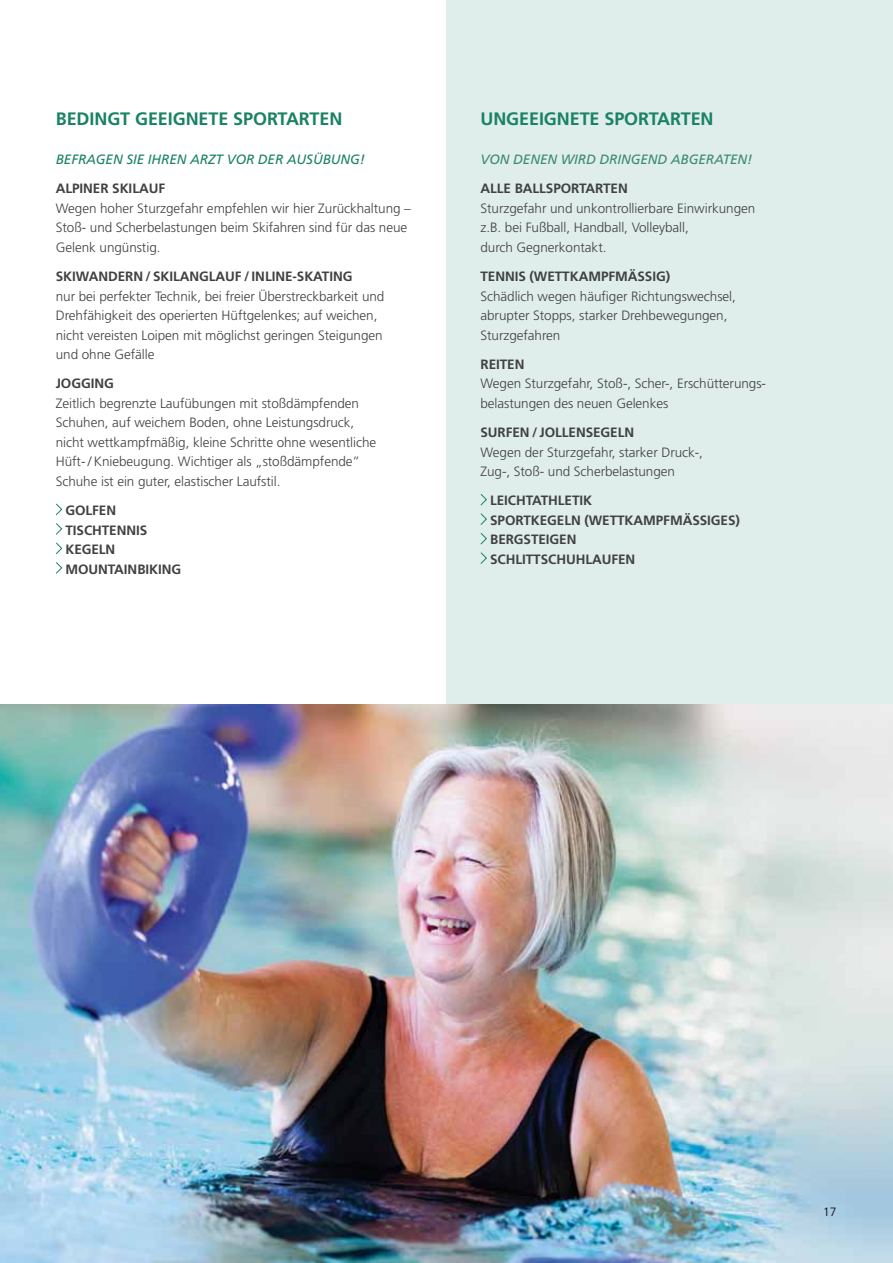
<style>
.page{position:relative;width:893px;height:1263px;background:#fff}
.page>*{position:absolute;margin:0;border:0;box-sizing:border-box;transform-origin:0 0}
.t1{font:700 18px "Frutiger LT";letter-spacing:-.005em;color:#1a8265}
.t2{font:300 13.5px/19.5px "Frutiger LT";letter-spacing:-.005em;color:#414042}
.t3{font:700 13.5px/19.5px "Frutiger LT";letter-spacing:-.005em;color:#414042}
.t4{font:italic 13.5px "Frutiger LT";letter-spacing:-.005em;color:#1a8265}
.t5{font:italic 13.5px "Frutiger LT";letter-spacing:-.005em;color:#3c8a70}
.t6{font:300 12px "Frutiger LT";color:#000}
</style>
<div class="page">
<div style="left:446px;top:0;width:447px;height:705px;background:#dfeeea"></div>
<svg style="left:55px;top:503px;width:8px;height:13px"></svg>
<svg style="left:56px;top:523px;width:7px;height:12px"></svg>
<svg style="left:55px;top:542px;width:8px;height:13px"></svg>
<svg style="left:56px;top:562px;width:7px;height:12px"></svg>
<svg style="left:480px;top:494px;width:7px;height:12px"></svg>
<svg style="left:480px;top:513px;width:7px;height:12px"></svg>
<svg style="left:480px;top:533px;width:7px;height:12px"></svg>
<svg style="left:480px;top:552px;width:7px;height:12px"></svg>
<img style="left:0;top:705px;width:893px;height:558px">
<h1 class="t1" style="left:56px;top:108px;width:223px">BEDINGT GEEIGNETE SPORTART</h1>
<h1 class="t1" style="left:319px;top:108px;width:24px">EN</h1>
<p class="t4" style="left:56px;top:152px;width:311px">BEFRAGEN SIE IHREN ARZT VOR DER AUSÜBUNG!</p>
<p class="t3" style="left:56px;top:179px;width:111px">ALPINER SKILAUF</p>
<p class="t2" style="left:56px;top:199px;width:357px">Wegen hoher Sturzgefahr empfehlen wir hier Zurückhaltung –<br>Stoß- und Scherbelastungen beim Skifahren sind für das neue<br>Gelenk ungünstig.</p>
<p class="t3" style="left:56px;top:267px;width:297px">SKIWANDERN / SKILANGLAUF / INLINE-SKATING</p>
<p class="t2" style="left:56px;top:286px;width:330px">nur bei perfekter Technik, bei freier Überstreckbarkeit und Drehfähigkeit des operierten Hüftgelenkes; auf weichen, nicht vereisten Loipen mit möglichst geringen Steigungen und ohne Gefälle</p>
<p class="t3" style="left:56px;top:374px;width:58px">JOGGING</p>
<p class="t2" style="left:56px;top:394px;width:322px">Zeitlich begrenzte Laufübungen mit stoßdämpfenden Schuhen, auf weichem Boden, ohne Leistungsdruck, nicht wettkampfmäßig, kleine Schritte ohne wesentliche Hüft- / Kniebeugung. Wichtiger als „stoßdämpfende” Schuhe ist ein guter, elastischer Laufstil.</p>
<p class="t3" style="left:65px;top:501px;width:116px">GOLFEN<br>TISCHTENNIS<br>KEGELN<br>MOUNTAINBIKING</p>
<h1 class="t1" style="left:480px;top:108px;width:169px">UNGEEIGNETE SPORTART</h1>
<h1 class="t1" style="left:691px;top:108px;width:24px">EN</h1>
<p class="t5" style="left:480px;top:152px;width:274px">VON DENEN WIRD DRINGEND ABGERATEN!</p>
<p class="t3" style="left:480px;top:179px;width:100px">ALLE BALLSPORTART</p>
<p class="t3" style="left:611px;top:179px;width:19px">EN</p>
<p class="t2" style="left:480px;top:199px;width:276px">Sturzgefahr und unkontrollierbare Einwirkungen z.B. bei Fußball, Handball, Volleyball,<br>durch Gegnerkontakt.</p>
<p class="t3" style="left:480px;top:267px;width:191px">TENNIS (WETTKAMPFMÄSSIG)</p>
<p class="t2" style="left:480px;top:286px;width:257px">Schädlich wegen häufiger Richtungswechsel, abrupter Stopps, starker Drehbewegungen,<br>Sturzgefahren</p>
<p class="t3" style="left:480px;top:354px;width:45px">REITEN</p>
<p class="t2" style="left:480px;top:374px;width:287px">Wegen Sturzgefahr, Stoß-, Scher-, Erschütterungs&shy;belastungen des neuen Gelenkes</p>
<p class="t3" style="left:480px;top:423px;width:155px">SURFEN / JOLLENSEGELN</p>
<p class="t2" style="left:480px;top:442px;width:224px">Wegen der Sturzgefahr, starker Druck-,<br>Zug-, Stoß- und Scherbelastungen</p>
<p class="t3" style="left:490px;top:491px;width:251px">LEICHTATHLETIK<br>SPORTKEGELN (WETTKAMPFMÄSSIGES)<br>BERGSTEIGEN<br>SCHLITTSCHUHLAUFEN</p>
<p class="t6" style="left:823px;top:1205px;width:15px">17</p>
</div>
